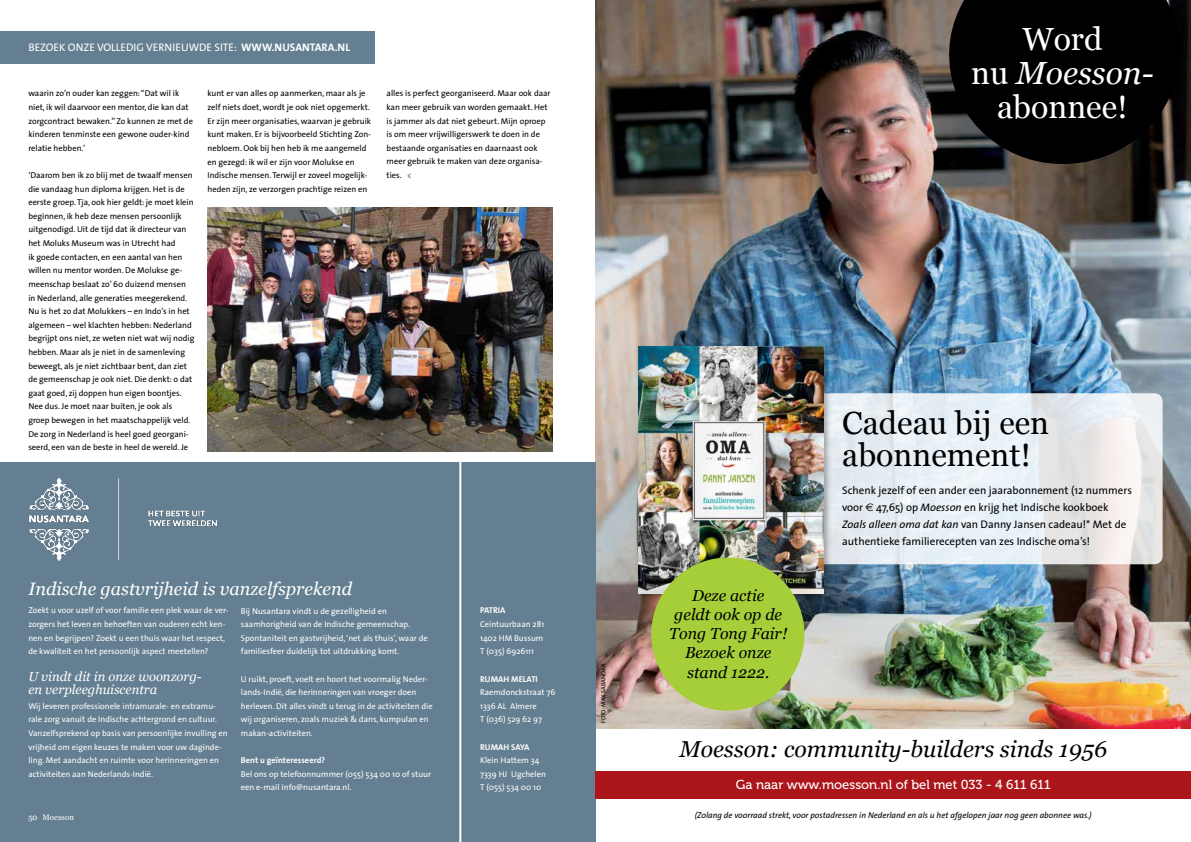
<style>
.page{position:relative;width:1191px;height:842px;background:#fff}
.page>*{position:absolute;margin:0;border:0;box-sizing:border-box;transform-origin:0 0}
.t1{font:32px/32px "Georgia";color:#000}
.t2{font:32px/34px "Georgia";color:#fff;text-align:center}
.t3{font:italic 23px "Georgia";color:#000}
.t4{font:italic 18px "Georgia";color:#fff}
.t5{font:italic 16px/19.2px "Georgia";color:#000;text-align:center}
.t6{font:italic 13px/13px "Georgia";color:#fff}
.t7{font:13px "Museo 500";color:#fff}
.t8{font:11px/17px "The Sans";color:#000}
.t9{font:11px "The Sans";color:#fff}
.t10{font:700 11px "The Sans";color:#fff}
.t11{font:8.5px/13.6px "The Sans";color:#000}
.t12{font:8.5px/13.6px "The Sans";color:#fff}
.t13{font:italic 8.5px "The Sans";color:#000}
.t14{font:700 8.5px "The Sans";color:#fff}
.t15{font:8px "Georgia";color:#fff}
.t16{font:6px "The Sans";color:#000}
.s1{font-weight:700}
.s2{font-weight:700;color:#647f91}
.s3{font-style:italic}
.s4{font-family:"Euro Sans"}
</style>
<div class="page">
<img style="left:595px;top:0;width:596px;height:729px">
<div style="left:0;top:462px;width:595px;height:380px;background:#647f91"></div>
<div style="left:0;top:31px;width:374px;height:32px;background:#647f91"></div>
<hr style="left:459px;top:457px;width:2px;height:385px;background:#fff">
<div style="left:595px;top:772px;width:596px;height:27px;background:#ac161b"></div>
<img style="left:207px;top:207px;width:346px;height:244px">
<img style="left:29px;top:477px;width:188px;height:84px">
<svg style="left:765px;top:393px;width:397px;height:171px;background:#e8ecf0"></svg>
<div style="left:635px;top:343px;width:197px;height:259px;background:#000;opacity:.3"></div>
<img style="left:638px;top:346px;width:185px;height:247px">
<img style="left:645px;top:552px;width:165px;height:164px">
<svg style="left:940px;top:0;width:248px;height:173px;background:#0c0b0a"></svg>
<p class="t9" style="left:28px;top:38px;width:224px">Bezoek onze volledig vernieuwde site: <span class="s1">WWW</span></p>
<p class="t10" style="left:272px;top:38px;width:11px">.NUSANTARA</p>
<p class="t10" style="left:335px;top:38px;width:10px">.NL</p>
<p class="t11" style="left:28px;top:86px;width:166px">waarin zo’n ouder kan zeggen: “Dat wil ik niet, ik wil daarvoor een mentor, die kan dat zorgcontract bewaken.” Zo kunnen ze met de kinderen tenminste een gewone ouder-kind relatie hebben.’</p>
<p class="t11" style="left:28px;top:168px;width:168px">‘Daarom ben ik zo blij met de twaalf mensen die vandaag hun diploma krijgen. Het is de eerste groep. Tja, ook hier geldt: je moet klein beginnen, ik heb deze mensen persoonlijk uitgenodigd. U it de tijd dat ik directeur van het Moluks Museum was in Utrecht had<br>ik goede contacten, en een aantal van hen willen nu mentor worden. De Molukse ge&shy;meenschap beslaat zo’ 60 duizend mensen in Nederland, alle generaties meegerekend.<br>N u is het zo dat Molukkers – en I ndo’s in het algemeen – wel klachten hebben: Nederland begrijpt ons niet, ze weten niet wat wij nodig hebben. Maar als je niet in de samenleving beweegt, als je niet zichtbaar bent, dan ziet de gemeenschap je ook niet. Die denkt: o dat gaat goed, zij doppen hun eigen boontjes.<br>Nee dus. Je moet naar buiten, je ook als groep bewegen in het maatschappelijk veld.<br>De zorg in Nederland is heel goed georgani&shy;seerd, een van de beste in heel de wereld. Je</p>
<p class="t11" style="left:207px;top:87px;width:165px">kunt er van alles op aanmerken, maar als je zelf niets doet, wordt je ook niet opgemerkt.<br>Er zijn meer organisaties, waarvan je gebruik kunt maken. Er is bijvoorbeeld Stichting Zon&shy;nebloem. Ook bij hen heb ik me aangemeld en gezegd: ik wil er zijn voor Molukse en<br>I ndische mensen. Terwijl er zoveel mogelijk&shy;heden zijn, ze verzorgen prachtige reizen en</p>
<p class="t11" style="left:386px;top:86px;width:165px">alles is perfect georganiseerd. Maar ook daar kan meer gebruik van worden gemaakt. Het is jammer als dat niet gebeurt. Mijn oproep is om meer vrijwilligerswerk te doen in de bestaande organisaties en daarnaast ook meer gebruik te maken van deze organisa&shy;ties. <span class="s2">&lt;</span></p>
<h3 class="t4" style="left:28px;top:578px;width:325px">Indische gastvrijheid is vanzelfsprekend</h3>
<p class="t12" style="left:28px;top:603px;width:202px">Zoekt u voor uzelf of voor familie een plek waar de ver&shy;zorgers het leven en behoeften van ouderen echt ken&shy;nen en begrijpen? Zoekt u een thuis waar het respect, de kwaliteit en het persoonlijk aspect meetellen?</p>
<h3 class="t6" style="left:28px;top:670px;width:175px">U vindt dit in onze woonzorg&shy;en verpleeghuiscentra</h3>
<p class="t12" style="left:28px;top:699px;width:201px">Wij leveren professionele intramurale- en extramu&shy;rale zorg vanuit de I ndische achtergrond en cultuur.<br>Vanzelfsprekend op basis van persoonlijke invulling en vrijheid om eigen keuzes te maken voor uw daginde&shy;ling. Met aandacht en ruimte voor herinneringen en activiteiten aan Nederlands-I ndië.</p>
<p class="t12" style="left:241px;top:603px;width:188px">Bij N usantara vindt u de gezelligheid en saamhorigheid van de I ndische gemeenschap.<br>Spontaniteit en gastvrijheid, ‘net als thuis’, waar de familiesfeer duidelijk tot uitdrukking komt.</p>
<p class="t12" style="left:241px;top:672px;width:193px">U ruikt, proeft, voelt en hoort het voormalig Neder&shy;lands-I ndië, die herinneringen van vroeger doen herleven. Dit alles vindt u terug in de activiteiten die wij organiseren, zoals muziek &amp; dans, kumpulan en makan-activiteiten.</p>
<p class="t14" style="left:241px;top:753px;width:86px">BENT U GEÏNTERESSEERD?</p>
<p class="t12" style="left:241px;top:767px;width:192px">Bel ons op telefoonnummer (055) 534 00 10 of stuur een e-mail info@nusantara.nl.</p>
<p class="t15" style="left:28px;top:812px;width:47px">50 Moesson</p>
<p class="t14" style="left:480px;top:603px;width:10px">PATRIA</p>
<p class="t12" style="left:480px;top:617px;width:66px;text-align:justify">Ceintuurbaan 281<br>1402 HM Bussum T (035) 6926111</p>
<p class="t14" style="left:480px;top:671px;width:12px">RUMAH</p>
<p class="t14" style="left:511px;top:671px;width:13px">MELATI</p>
<p class="t12" style="left:480px;top:685px;width:77px">Raemdonckstraat 76<br>1336 AL Almere<br>T (036) 529 62 97</p>
<p class="t14" style="left:480px;top:739px;width:12px">RUMAH</p>
<p class="t14" style="left:511px;top:739px;width:10px">SAYA</p>
<p class="t12" style="left:480px;top:753px;width:67px">Klein Hattem 34<br>7339 HJ Ugchelen<br>T (055) 534 00 10</p>
<p class="t16" style="left:598px;top:723px;width:61px;rotate:-90deg">foto: Max Sabandar</p>
<h1 class="t2" style="left:971px;top:22px;width:184px">Word<br>nu <span class="s3">Moesson&shy;</span>abonnee!</h1>
<h3 class="t5" style="left:669px;top:586px;width:120px">Deze actie<br>geldt ook op de<br>Tong Tong Fair!<br>Bezoek onze stand 1222.</h3>
<h1 class="t1" style="left:842px;top:407px;width:208px">Cadeau bij een abonnement!</h1>
<p class="t8" style="left:842px;top:482px;width:291px">Schenk jezelf of een ander een jaarabonnement (12 nummers voor <span class="s4">€</span> 47,65) op <span class="s3">Moesson</span> en krijg het I ndische kookboek <span class="s3">Zoals alleen oma dat kan</span> van Danny Jansen cadeau!* Met de authentieke familierecepten van zes I ndische oma’s!</p>
<h2 class="t3" style="left:679px;top:735px;width:429px">Moesson: community-builders sinds 1956</h2>
<h3 class="t7" style="left:736px;top:778px;width:316px">Ga naar www.moesson.nl of bel met 033 - 4 611 611</h3>
<p class="t13" style="left:694px;top:808px;width:398px">(Zolang de voorraad strekt, voor postadressen in Nederland en als u het afgelopen jaar nog geen abonnee was.)</p>
</div>
